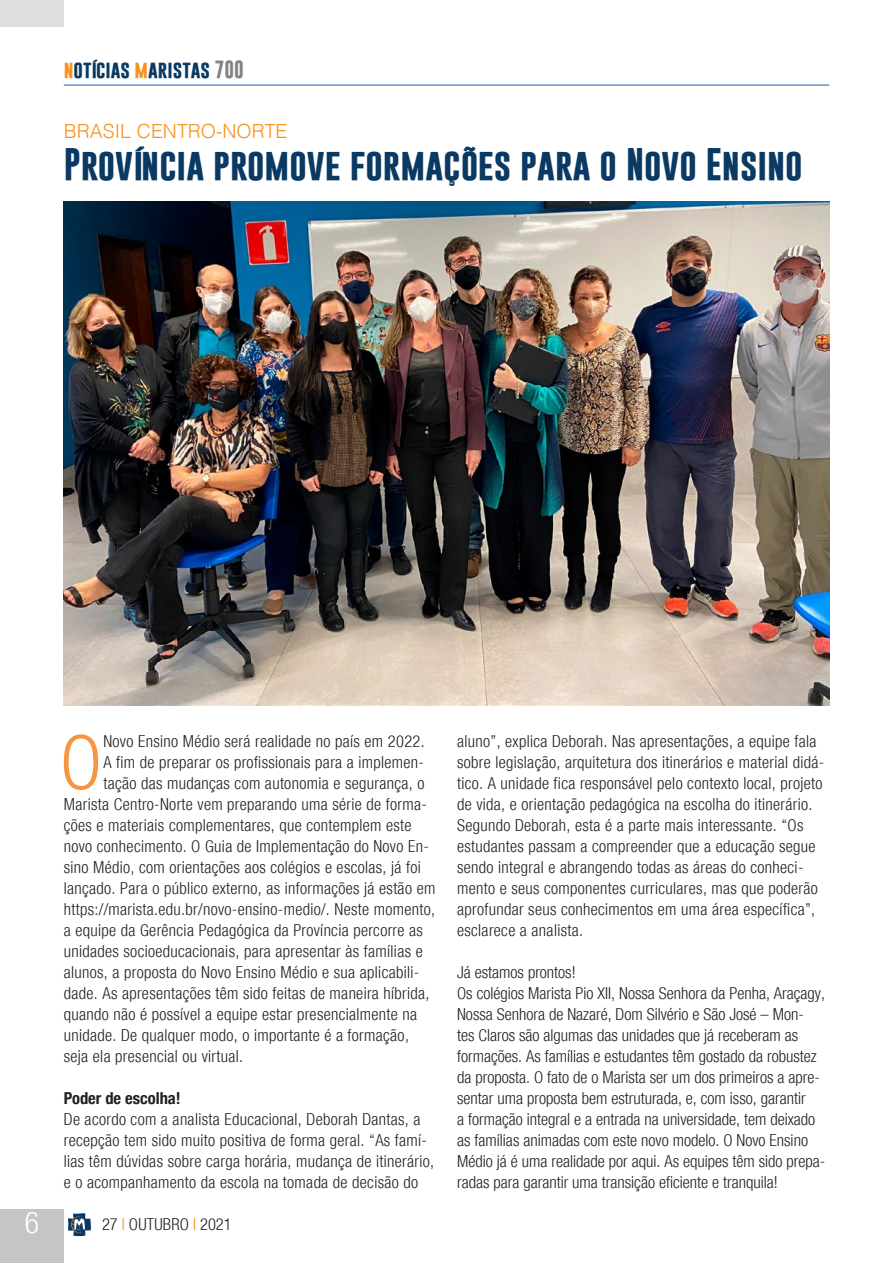
<style>
.page{position:relative;width:893px;height:1263px;background:#fff}
.page>*{position:absolute;margin:0;border:0;box-sizing:border-box;transform-origin:0 0}
.Testo_sinEspacio{font:300 condensed 75.3px "Helvetica Neue";color:#f79641}
.Titolo{font:700 33px "Gobold";color:#0a3963}
.t1{font:300 condensed 30px "Helvetica Neue";color:#fff}
.sommario{font:300 19.5px "Helvetica";color:#f7931d}
.t2{font:700 18px "Gobold";color:#0a3963}
.Testo_sinEspacio-2{font:300 condensed 16.5px/21px "Helvetica Neue";letter-spacing:.02em;color:#231f20}
.Testo_sinEspacio-3{font:300 condensed 16.5px/21px "Helvetica Neue";color:#231f20}
.Testo_sinEspacio-4{font:700 condensed 16.5px "Helvetica Neue";color:#231f20}
.s1{color:#f7931d}
.s2{color:#808285}
</style>
<div class="page">
<div style="left:0;top:1209px;width:64px;height:54px;background:#c4c5c4"></div>
<hr style="left:64px;top:85px;width:765px;height:1px;background:#175d9e">
<svg style="left:68px;top:1213px;width:23px;height:23px"></svg>
<div style="left:0;top:0;width:64px;height:27px;background:#dddede"></div>
<img style="left:63px;top:201px;width:766px;height:504px">
<p class="t2" style="left:64px;top:57px;width:182px"><span class="s1">n</span>otícias <span class="s1">m</span>aristas <span class="s2">700</span></p>
<p class="sommario" style="left:64px;top:114px;width:225px">BRASIL CENTRO-NORTE</p>
<p class="Titolo" style="left:64px;top:143px;width:740px">Província promove formações para o Novo Ensino</p>
<h3 class="t1" style="left:25px;top:1205px;width:16px">6</h3>
<p class="Testo_sinEspacio" style="left:60px;top:719px;width:43px">O</p>
<p class="Testo_sinEspacio-2" style="left:103px;top:731px;width:323px">Novo Ensino Médio será realidade no país em 2022.</p>
<p class="Testo_sinEspacio-2" style="left:103px;top:752px;width:322px">A fim de preparar os profissionais para a implemen-</p>
<p class="Testo_sinEspacio-2" style="left:103px;top:773px;width:322px">tação das mudanças com autonomia e segurança, o</p>
<p class="Testo_sinEspacio-2" style="left:64px;top:794px;width:365px">Marista Centro-Norte vem preparando uma série de forma-</p>
<p class="Testo_sinEspacio-2" style="left:64px;top:815px;width:349px">ções e materiais complementares, que contemplem este</p>
<p class="Testo_sinEspacio-2" style="left:64px;top:836px;width:366px">novo conhecimento. O Guia de Implementação do Novo En-</p>
<p class="Testo_sinEspacio-2" style="left:64px;top:857px;width:359px">sino Médio, com orientações aos colégios e escolas, já foi</p>
<p class="Testo_sinEspacio-2" style="left:64px;top:878px;width:373px">lançado. Para o público externo, as informações já estão em</p>
<p class="Testo_sinEspacio-2" style="left:64px;top:899px;width:373px">https://marista.edu.br/novo-ensino-medio/. Neste momento,</p>
<p class="Testo_sinEspacio-2" style="left:64px;top:920px;width:361px">a equipe da Gerência Pedagógica da Província percorre as</p>
<p class="Testo_sinEspacio-2" style="left:64px;top:941px;width:360px">unidades socioeducacionais, para apresentar às famílias e</p>
<p class="Testo_sinEspacio-2" style="left:64px;top:962px;width:357px">alunos, a proposta do Novo Ensino Médio e sua aplicabili-</p>
<p class="Testo_sinEspacio-2" style="left:64px;top:983px;width:367px">dade. As apresentações têm sido feitas de maneira híbrida,</p>
<p class="Testo_sinEspacio-2" style="left:64px;top:1004px;width:355px">quando não é possível a equipe estar presencialmente na</p>
<p class="Testo_sinEspacio-2" style="left:64px;top:1025px;width:347px">unidade. De qualquer modo, o importante é a formação,</p>
<p class="Testo_sinEspacio-2" style="left:64px;top:1046px;width:181px">seja ela presencial ou virtual.</p>
<p class="Testo_sinEspacio-4" style="left:64px;top:1084px;width:118px">Poder de escolha!</p>
<p class="Testo_sinEspacio-2" style="left:64px;top:1109px;width:372px">De acordo com a analista Educacional, Deborah Dantas, a recepção tem sido muito positiva de forma geral. “As famí&shy;lias têm dúvidas sobre carga horária, mudança de itinerário, e o acompanhamento da escola na tomada de decisão do</p>
<p class="Testo_sinEspacio-2" style="left:102px;top:1214px;width:131px">27 <span class="s1">I</span> OUTUBRO <span class="s1">I</span> 2021</p>
<p class="Testo_sinEspacio-2" style="left:457px;top:731px;width:369px">aluno”, explica Deborah. Nas apresentações, a equipe fala sobre legislação, arquitetura dos itinerários e material didá&shy;tico. A unidade fica responsável pelo contexto local, projeto de vida, e orientação pedagógica na escolha do itinerário.<br>Segundo Deborah, esta é a parte mais interessante. “Os estudantes passam a compreender que a educação segue sendo integral e abrangendo todas as áreas do conheci&shy;mento e seus componentes curriculares, mas que poderão aprofundar seus conhecimentos em uma área específica”, esclarece a analista.</p>
<p class="Testo_sinEspacio-3" style="left:457px;top:962px;width:120px">Já estamos prontos!</p>
<p class="Testo_sinEspacio-3" style="left:457px;top:983px;width:370px">Os colégios Marista Pio XII, Nossa Senhora da Penha, Araçagy, Nossa Senhora de Nazaré, Dom Silvério e São José – Mon&shy;tes Claros são algumas das unidades que já receberam as formações. As famílias e estudantes têm gostado da robustez da proposta. O fato de o Marista ser um dos primeiros a apre&shy;sentar uma proposta bem estruturada, e, com isso, garantir<br>a formação integral e a entrada na universidade, tem deixado as famílias animadas com este novo modelo. O Novo Ensino Médio já é uma realidade por aqui. As equipes têm sido prepa&shy;radas para garantir uma transição eficiente e tranquila!</p>
</div>
